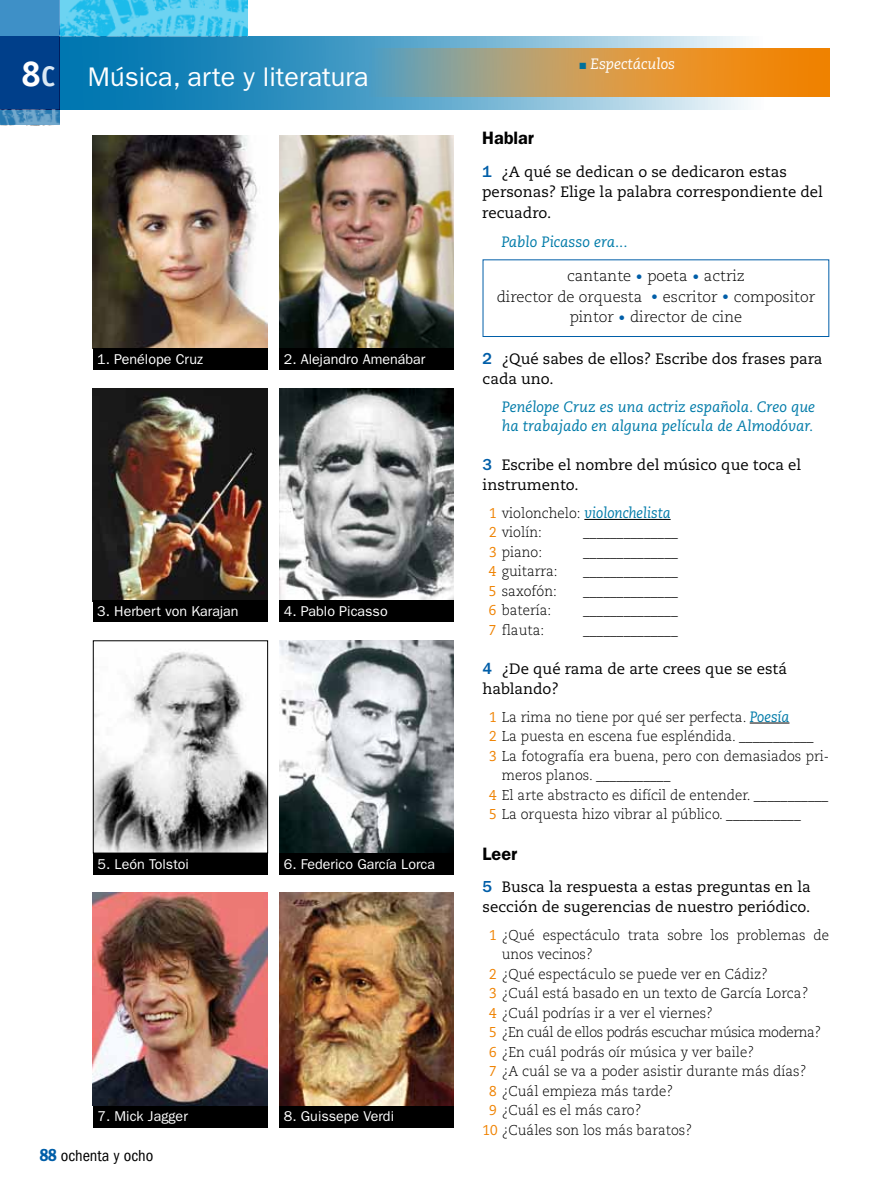
<style>
.page{position:relative;width:893px;height:1191px;background:#fff}
.page>*{position:absolute;margin:0;border:0;box-sizing:border-box;transform-origin:0 0}
.t1{font:27px "ITC Franklin Gothic Std";color:#fff}
.t2{font:600 18px "ITC Franklin Gothic Std";color:#000}
.t3{font:condensed 16.5px "ITC Franklin Gothic Std";color:#000}
.t4{font:15px/19.5px "Caecilia LT Std";color:#000}
.t5{font:italic 15px/19.5px "Caecilia LT Std";color:#007ba9}
.t6{font:300 15px/20.2px "Caecilia LT Std";color:#000;text-align:center}
.t7{font:italic 15px "Caecilia LT Std";color:#007ba9;scale:.95 1}
.t8{font:italic 15px "Caecilia LT Std";color:#fff}
.t9{font:300 14.25px "Caecilia LT Std";color:#000;scale:.95 1}
.t10{font:14.25px "ITC Franklin Gothic Std";color:#fff}
.t11{font:300 14.25px "Caecilia LT Std";letter-spacing:-.03em;color:#000;scale:.95 1}
.s1{font-family:"Officina Sans Std";font-weight:700;font-size:36px}
.s2{font-family:"Officina Sans Std";font-weight:700;font-size:28.5px;color:#dae8f3}
.s3{font-family:"ITC Franklin Gothic Std Dm Cd";font-stretch:normal;font-size:18px;color:#005ea8}
.s4{color:#00709a}
.s5{font-family:"ITC Franklin Gothic Std";font-weight:500;font-size:16.5px;color:#005ea8}
.s6{font-family:"ITC Franklin Gothic Std";font-weight:400;font-size:27px;color:#005ea8}
.s7{font-style:normal;font-size:14.25px;color:#ef8200}
.s8{font-weight:300;font-style:normal;font-size:14.25px;color:#000}
.s9{font-weight:400;color:#ef8200}
.s10{font-weight:400;font-style:italic;font-size:15px;color:#007ba9}
</style>
<div class="page">
<svg style="left:60px;top:36px;width:770px;height:74px;background:#50a0c6"></svg>
<div style="left:0;top:36px;width:60px;height:74px;background:#003f8a"></div>
<div style="left:0;top:0;width:59px;height:36px;background:#3e90c7"></div>
<svg style="left:285px;top:49px;width:544px;height:48px;background:#ac9765"></svg>
<img style="left:0;top:110px;width:60px;height:15px">
<img style="left:60px;top:0;width:188px;height:36px">
<hr style="left:584px;top:519px;width:87px;height:1px;background:#000">
<hr style="left:750px;top:722px;width:39px;height:1px;background:#000">
<img style="left:280px;top:136px;width:174px;height:212px">
<img style="left:93px;top:136px;width:174px;height:212px">
<div style="left:93px;top:349px;width:174px;height:21px;background:#000"></div>
<div style="left:280px;top:349px;width:174px;height:21px;background:#000"></div>
<img style="left:280px;top:389px;width:174px;height:211px">
<img style="left:93px;top:389px;width:174px;height:211px">
<div style="left:93px;top:600px;width:174px;height:22px;background:#000"></div>
<div style="left:280px;top:600px;width:174px;height:22px;background:#000"></div>
<img style="left:95px;top:651px;width:171px;height:200px">
<div style="left:93px;top:640px;width:175px;height:213px;border:1px solid #000"></div>
<img style="left:280px;top:640px;width:174px;height:212px">
<div style="left:93px;top:853px;width:175px;height:21px;background:#000"></div>
<div style="left:280px;top:853px;width:174px;height:21px;background:#000"></div>
<img style="left:93px;top:893px;width:174px;height:212px">
<img style="left:280px;top:893px;width:173px;height:212px">
<div style="left:93px;top:1106px;width:175px;height:21px;background:#000"></div>
<div style="left:280px;top:1106px;width:174px;height:21px;background:#000"></div>
<div style="left:483px;top:259px;width:346px;height:78px;border:1px solid #005ea8"></div>
<h1 class="t1" style="left:21px;top:62px;width:349px"><span class="s1">8</span><span class="s2">C</span> M úsica, arte y literatura</h1>
<p class="t10" style="left:97px;top:351px;width:107px">1. Penélope Cruz</p>
<p class="t10" style="left:284px;top:351px;width:143px">2. Alejandro Amenábar</p>
<p class="t10" style="left:97px;top:603px;width:143px">3. Herbert von Karajan</p>
<p class="t10" style="left:284px;top:603px;width:105px">4. Pablo Picasso</p>
<p class="t10" style="left:98px;top:855px;width:93px">5. León Tolstoi</p>
<p class="t10" style="left:284px;top:855px;width:153px">6. Federico García Lorca</p>
<p class="t10" style="left:98px;top:1108px;width:92px">7. M ick Jagger</p>
<p class="t10" style="left:284px;top:1108px;width:112px">8. Guissepe Verdi</p>
<p class="t3" style="left:39px;top:1145px;width:115px"><span class="s3">88</span> ochenta y ocho</p>
<p class="t8" style="left:579px;top:56px;width:97px"><span class="s4">■</span> Espectáculos</p>
<p class="t2" style="left:482px;top:127px;width:53px">Hablar</p>
<p class="t4" style="left:482px;top:162px;width:342px;line-height:20.2px"><span class="s5">1</span> ¿A qué se dedican o se dedicaron estas personas? Elige la palabra correspondiente del recuadro.</p>
<p class="t5" style="left:501px;top:233px;width:128px">Pablo Picasso era...</p>
<p class="t6" style="left:497px;top:266px;width:320px">cantante<span class="s6">•</span>poeta<span class="s6">•</span>actriz<br>director de orquesta <span class="s6">•</span>escritor<span class="s6">•</span>compositor pintor<span class="s6">•</span>director de cine</p>
<p class="t4" style="left:483px;top:350px;width:341px"><span class="s5">2</span> ¿Qué sabes de ellos? Escribe dos frases para cada uno.</p>
<p class="t5" style="left:502px;top:397px;width:315px">Penélope Cruz es una actriz española. Creo que ha trabajado en alguna película de Almodóvar.</p>
<p class="t4" style="left:483px;top:456px;width:320px"><span class="s5">3</span> Escribe el nombre del músico que toca el instrumento.</p>
<p class="t7" style="left:489px;top:504px;width:193px"><span class="s7">1</span> <span class="s8">violonchelo:</span> violonchelista</p>
<p class="t9" style="left:489px;top:524px;width:57px"><span class="s9">2</span> violín:</p>
<p class="t9" style="left:583px;top:524px;width:101px">______________</p>
<p class="t9" style="left:489px;top:544px;width:57px"><span class="s9">3</span> piano:</p>
<p class="t9" style="left:583px;top:544px;width:101px">______________</p>
<p class="t9" style="left:489px;top:563px;width:74px"><span class="s9">4</span> guitarra:</p>
<p class="t9" style="left:583px;top:563px;width:101px">______________</p>
<p class="t9" style="left:489px;top:583px;width:73px"><span class="s9">5</span> saxofón:</p>
<p class="t9" style="left:583px;top:583px;width:101px">______________</p>
<p class="t9" style="left:489px;top:602px;width:67px"><span class="s9">6</span> batería:</p>
<p class="t9" style="left:583px;top:602px;width:101px">______________</p>
<p class="t9" style="left:489px;top:622px;width:60px"><span class="s9">7</span> flauta:</p>
<p class="t9" style="left:583px;top:622px;width:101px">______________</p>
<p class="t4" style="left:483px;top:659px;width:306px"><span class="s5">4</span> ¿De qué rama de arte crees que se está hablando?</p>
<p class="t9" style="left:489px;top:708px;width:318px"><span class="s9">1</span> La rima no tiene por qué ser perfecta. <span class="s10">Poesía</span></p>
<p class="t9" style="left:489px;top:728px;width:343px"><span class="s9">2</span> La puesta en escena fue espléndida. ___________</p>
<p class="t9" style="left:489px;top:747px;width:360px"><span class="s9">3</span> La fotografía era buena, pero con demasiados pri-</p>
<p class="t9" style="left:502px;top:767px;width:179px">meros planos. ___________</p>
<p class="t9" style="left:489px;top:786px;width:359px"><span class="s9">4</span> El arte abstracto es difícil de entender. ___________</p>
<p class="t9" style="left:489px;top:806px;width:330px"><span class="s9">5</span> La orquesta hizo vibrar al público. ___________</p>
<p class="t2" style="left:483px;top:843px;width:36px">Leer</p>
<p class="t4" style="left:483px;top:877px;width:330px"><span class="s5">5</span> Busca la respuesta a estas preguntas en la sección de sugerencias de nuestro periódico.</p>
<p class="t9" style="left:489px;top:926px;width:360px"><span class="s9">1</span> ¿Qué espectáculo trata sobre los problemas de</p>
<p class="t9" style="left:502px;top:946px;width:97px">unos vecinos?</p>
<p class="t9" style="left:489px;top:965px;width:295px"><span class="s9">2</span> ¿Qué espectáculo se puede ver en Cádiz?</p>
<p class="t9" style="left:489px;top:985px;width:338px"><span class="s9">3</span> ¿Cuál está basado en un texto de García Lorca?</p>
<p class="t9" style="left:489px;top:1004px;width:237px"><span class="s9">4</span> ¿Cuál podrías ir a ver el viernes?</p>
<p class="t11" style="left:489px;top:1024px;width:351px"><span class="s9">5</span> ¿En cuál de ellos podrás escuchar música moderna?</p>
<p class="t9" style="left:489px;top:1043px;width:281px"><span class="s9">6</span> ¿En cuál podrás oír música y ver baile?</p>
<p class="t9" style="left:489px;top:1063px;width:336px"><span class="s9">7</span> ¿A cuál se va a poder asistir durante más días?</p>
<p class="t9" style="left:489px;top:1082px;width:195px"><span class="s9">8</span> ¿Cuál empieza más tarde?</p>
<p class="t9" style="left:489px;top:1102px;width:162px"><span class="s9">9</span> ¿Cuál es el más caro?</p>
<p class="t9" style="left:483px;top:1121px;width:222px"><span class="s9">10</span> ¿Cuáles son los más baratos?</p>
</div>
